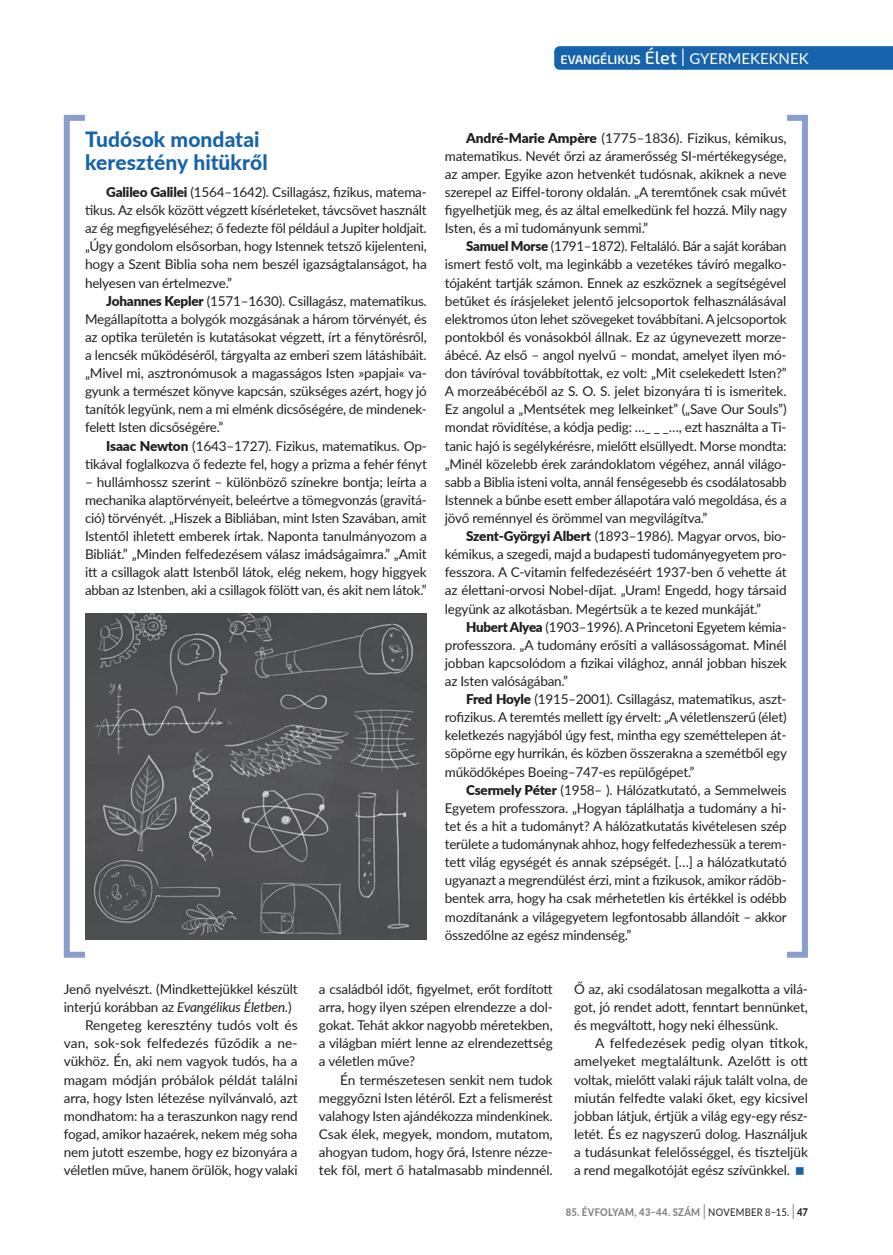
<style>
.page{position:relative;width:893px;height:1255px;background:#fff}
.page>*{position:absolute;margin:0;border:0;box-sizing:border-box;transform-origin:0 0}
.t1{font:800 21px/22.5px "Lato";letter-spacing:.005em;color:#1663ac}
.t2{font:15px "Lato";color:#fff}
.t3{font:13.5px/18.1px "Lato";letter-spacing:-.015em;color:#231f20;text-align:justify}
.t4{font:italic 13.5px "Lato";letter-spacing:-.01em;color:#231f20}
.t5{font:13.5px "Lato";letter-spacing:.005em;color:#231f20}
.t6{font:800 10.5px "Lato";letter-spacing:.03em;color:#808285;scale:.9 1}
.s1{font-family:"Exo 2";font-weight:600;font-size:12.6px}
.s2{font-family:"Exo 2";font-weight:500;font-size:18px}
.s3{font-family:"Exo 2";font-weight:300;font-size:25.2px}
.s4{font-weight:900}
.s5{font-style:normal}
.s6{font-weight:300;font-size:21px;color:#231f20}
.s7{font-weight:400;color:#231f20}
.s8{color:#231f20}
</style>
<div class="page">
<svg style="left:554px;top:46px;width:339px;height:24px;background:#1a65ad"></svg>
<img style="left:85px;top:613px;width:342px;height:326px">
<p class="t2" style="left:561px;top:48px;width:250px"><span class="s1">EVANGÉLIKUS</span> <span class="s2">Élet</span> <span class="s3">I</span> GYERMEKEKNEK</p>
<h1 class="t1" style="left:85px;top:127px;width:184px">Tudósok mondatai keresztény hitükről</h1>
<p class="t3" style="left:85px;top:182px;width:343px;text-indent:21px"><span class="s4">Galileo Galilei</span> (1564–1642). Csillagász, fizikus, matema&shy;tikus. Az elsők között végzett kísérleteket, távcsövet használt az ég megfigyeléséhez; ő fedezte föl például a Jupiter holdjait. „Úgy gondolom elsősorban, hogy Istennek tetsző kijelenteni, hogy a Szent Biblia soha nem beszél igazságtalanságot, ha helyesen van értelmezve.”</p>
<p class="t3" style="left:85px;top:291px;width:343px;text-indent:21px"><span class="s4">Johannes Kepler</span> (1571–1630). Csillagász, matematikus.<br>Megállapította a bolygók mozgásának a három törvényét, és az optika területén is kutatásokat végzett, írt a fénytörésről, a lencsék működéséről, tárgyalta az emberi szem látáshibáit. „Mivel mi, asztronómusok a magasságos Isten »papjai« va&shy;gyunk a természet könyve kapcsán, szükséges azért, hogy jó tanítók legyünk, nem a mi elménk dicsőségére, de mindenek&shy;felett Isten dicsőségére.”</p>
<p class="t3" style="left:85px;top:436px;width:343px;text-align:right"><span class="s4">Isaac Newton</span> (1643–1727). Fizikus, matematikus. Op&shy;tikával foglalkozva ő fedezte fel, hogy a prizma a fehér fényt</p>
<p class="t3" style="left:85px;top:472px;width:343px">– hullámhossz szerint – különböző színekre bontja; leírta a mechanika alaptörvényeit, beleértve a tömegvonzás (gravitá&shy;ció) törvényét. „Hiszek a Bibliában, mint Isten Szavában, amit Istentől ihletett emberek írtak. Naponta tanulmányozom a Bibliát.” „Minden felfedezésem válasz imádságaimra.” „Amit itt a csillagok alatt Istenből látok, elég nekem, hogy higgyek abban az Istenben, aki a csillagok fölött van, és akit nem látok.”</p>
<p class="t3" style="left:445px;top:128px;width:344px;text-indent:21px"><span class="s4">André-Marie Ampère</span> (1775–1836). Fizikus, kémikus, matematikus. Nevét őrzi az áramerősség SI-mértékegysége, az amper. Egyike azon hetvenkét tudósnak, akiknek a neve szerepel az Eiffel-torony oldalán. „A teremtőnek csak művét figyelhetjük meg, és az által emelkedünk fel hozzá. Mily nagy Isten, és a mi tudományunk semmi.”</p>
<p class="t3" style="left:445px;top:237px;width:343px;text-indent:21px"><span class="s4">Samuel Morse</span> (1791–1872). Feltaláló. Bár a saját korában ismert festő volt, ma leginkább a vezetékes távíró megalko&shy;tójaként tartják számon. Ennek az eszköznek a segítségével betűket és írásjeleket jelentő jelcsoportok felhasználásával elektromos úton lehet szövegeket továbbítani. A jelcsoportok pontokból és vonásokból állnak. Ez az úgynevezett morze&shy;ábécé. Az első – angol nyelvű – mondat, amelyet ilyen mó&shy;don távíróval továbbítottak, ez volt: „Mit cselekedett Isten?” A morzeábécéből az S. O. S. jelet bizonyára ti is ismeritek.<br>Ez angolul a „Mentsétek meg lelkeinket” („Save Our Souls”) mondat rövidítése, a kódja pedig: …_ _ _…, ezt használta a Ti&shy;tanic hajó is segélykérésre, mielőtt elsüllyedt. Morse mondta: „Minél közelebb érek zarándoklatom végéhez, annál világo&shy;sabb a Biblia isteni volta, annál fenségesebb és csodálatosabb Istennek a bűnbe esett ember állapotára való megoldása, és a jövő reménnyel és örömmel van megvilágítva.”</p>
<p class="t3" style="left:445px;top:526px;width:343px;text-indent:21px"><span class="s4">Szent-Györgyi Albert</span> (1893–1986). Magyar orvos, bio&shy;kémikus, a szegedi, majd a budapesti tudományegyetem pro&shy;fesszora. A C-vitamin felfedezéséért 1937-ben ő vehette át az élettani-orvosi Nobel-díjat. „Uram! Engedd, hogy társaid legyünk az alkotásban. Megértsük a te kezed munkáját.”</p>
<p class="t3" style="left:445px;top:617px;width:343px;text-indent:21px"><span class="s4">Hubert Alyea</span> (1903–1996). A Princetoni Egyetem kémia&shy;professzora. „A tudomány erősíti a vallásosságomat. Minél jobban kapcsolódom a fizikai világhoz, annál jobban hiszek az Isten valóságában.”</p>
<p class="t3" style="left:445px;top:689px;width:344px;text-indent:21px"><span class="s4">Fred Hoyle</span> (1915–2001). Csillagász, matematikus, aszt&shy;rofizikus. A teremtés mellett így érvelt: „A véletlenszerű (élet) keletkezés nagyjából úgy fest, mintha egy szeméttelepen át&shy;söpörne egy hurrikán, és közben összerakna a szemétből egy működőképes Boeing–747-es repülőgépet.”</p>
<p class="t3" style="left:445px;top:780px;width:343px;text-indent:21px"><span class="s4">Csermely Péter</span> (1958– ). Hálózatkutató, a Semmelweis Egyetem professzora. „Hogyan táplálhatja a tudomány a hi&shy;tet és a hit a tudományt? A hálózatkutatás kivételesen szép területe a tudománynak ahhoz, hogy felfedezhessük a terem&shy;tett világ egységét és annak szépségét. […] a hálózatkutató ugyanazt a megrendülést érzi, mint a fizikusok, amikor rádöb&shy;bentek arra, hogy ha csak mérhetetlen kis értékkel is odébb mozdítanánk a világegyetem legfontosabb állandóit – akkor összedőlne az egész mindenség.”</p>
<p class="t3" style="left:64px;top:979px;width:235px">Jenő nyelvészt. (Mindkettejükkel készült</p>
<p class="t4" style="left:64px;top:997px;width:230px"><span class="s5">interjú korábban az</span> Evangélikus Életben.<span class="s5">)</span></p>
<p class="t3" style="left:85px;top:1015px;width:214px">Rengeteg keresztény tudós volt és</p>
<p class="t5" style="left:64px;top:1033px;width:235px">van, sok-sok felfedezés fűződik a ne-</p>
<p class="t3" style="left:64px;top:1051px;width:235px">vükhöz. Én, aki nem vagyok tudós, ha a</p>
<p class="t3" style="left:64px;top:1069px;width:235px">magam módján próbálok példát találni</p>
<p class="t3" style="left:64px;top:1088px;width:235px">arra, hogy Isten létezése nyilvánvaló, azt</p>
<p class="t3" style="left:64px;top:1106px;width:235px">mondhatom: ha a teraszunkon nagy rend</p>
<p class="t3" style="left:64px;top:1124px;width:235px">fogad, amikor hazaérek, nekem még soha</p>
<p class="t3" style="left:64px;top:1142px;width:235px">nem jutott eszembe, hogy ez bizonyára a</p>
<p class="t3" style="left:64px;top:1160px;width:235px">véletlen műve, hanem örülök, hogy valaki</p>
<p class="t3" style="left:319px;top:979px;width:235px">a családból időt, figyelmet, erőt fordított arra, hogy ilyen szépen elrendezze a dol&shy;gokat. Tehát akkor nagyobb méretekben, a világban miért lenne az elrendezettség a véletlen műve?</p>
<p class="t3" style="left:319px;top:1069px;width:235px;text-indent:21px">Én természetesen senkit nem tudok meggyőzni Isten létéről. Ezt a felismerést valahogy Isten ajándékozza mindenkinek.<br>Csak élek, megyek, mondom, mutatom, ahogyan tudom, hogy őrá, Istenre nézze&shy;tek föl, mert ő hatalmasabb mindennél.</p>
<p class="t3" style="left:574px;top:979px;width:235px">Ő az, aki csodálatosan megalkotta a vilá&shy;got, jó rendet adott, fenntart bennünket, és megváltott, hogy neki élhessünk.</p>
<p class="t3" style="left:574px;top:1033px;width:235px;text-indent:21px">A felfedezések pedig olyan titkok, amelyeket megtaláltunk. Azelőtt is ott voltak, mielőtt valaki rájuk talált volna, de miután felfedte valaki őket, egy kicsivel jobban látjuk, értjük a világ egy-egy rész&shy;letét. És ez nagyszerű dolog. Használjuk a tudásunkat felelősséggel, és tiszteljük a rend megalkotóját egész szívünkkel.</p>
<p class="t6" style="left:566px;top:1203px;width:270px">85. ÉVFOLYAM, 43–44. SZÁM <span class="s6">I</span> <span class="s7">NOVEMBER 8–15.</span> <span class="s6">I</span> <span class="s8">47</span></p>
</div>
